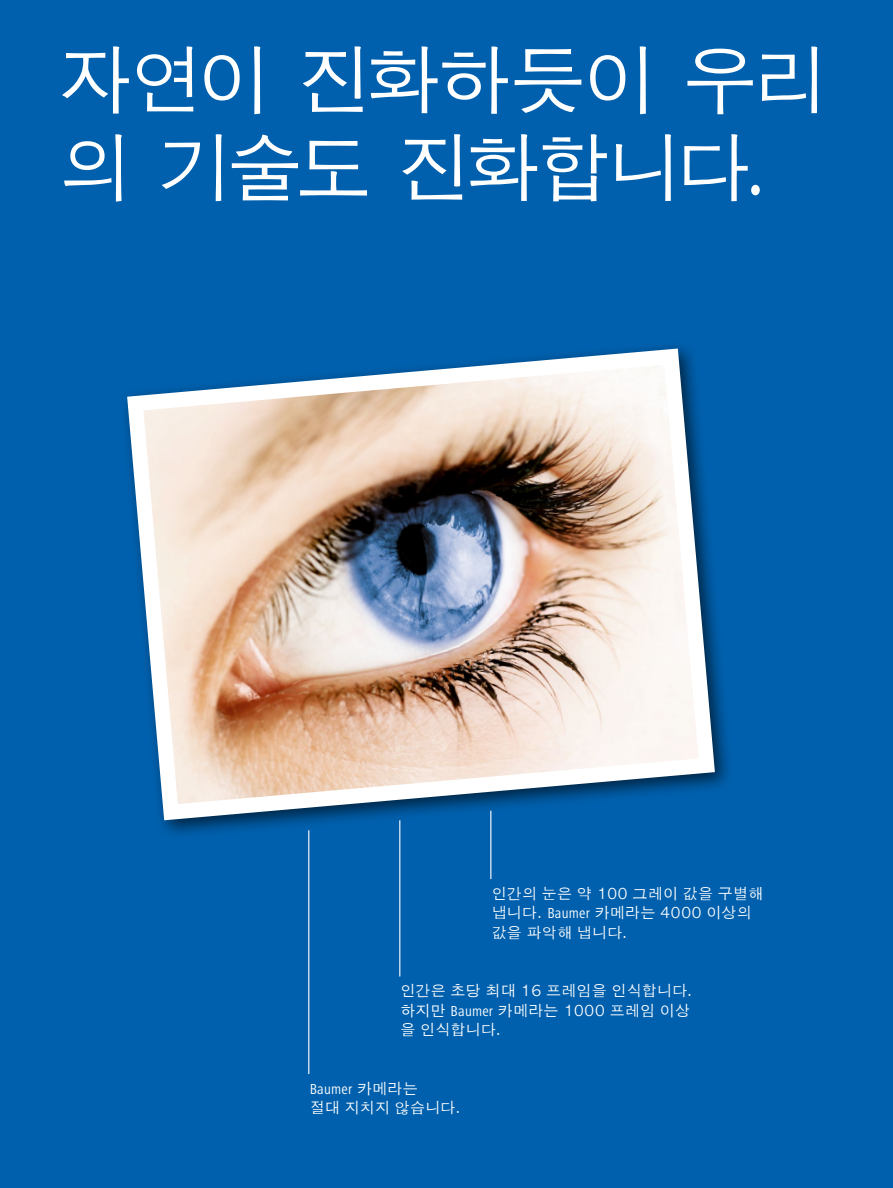
<style>
.page{position:relative;width:893px;height:1188px;background:#0060ad}
.page>*{position:absolute;margin:0;border:0;box-sizing:border-box;transform-origin:0 0}
.t1{font:75px/87.8px "Apple Gothic";letter-spacing:-.07em;color:#fff}
.t2{font:15px/19.5px "Apple Gothic";letter-spacing:.015em;color:#fff}
.t3{font:condensed 15px "Frutiger Next Pro";letter-spacing:.015em;color:#fff}
.s1{font-family:"Frutiger Next Pro";font-stretch:condensed}
.s2{font-family:"Apple Gothic";font-stretch:normal}
</style>
<div class="page">
<img style="left:125px;top:346px;width:598px;height:482px">
<hr style="left:490px;top:811px;width:1px;height:68px;background:#fff">
<hr style="left:308px;top:830px;width:1px;height:244px;background:#fff">
<hr style="left:399px;top:820px;width:1px;height:157px;background:#fff">
<h1 class="t1" style="left:58px;top:38px;width:773px">자연이 진화하듯이 우리 의 기술도 진화합니다.</h1>
<p class="t2" style="left:492px;top:884px;width:273px">인간의 눈은 약 100 그레이 값을 구별해 냅니다. <span class="s1">Baumer</span> 카메라는 4000 이상의 값을 파악해 냅니다.</p>
<p class="t2" style="left:400px;top:981px;width:294px">인간은 초당 최대 16 프레임을 인식합니다. 하지만 <span class="s1">Baumer</span> 카메라는 1000 프레임 이상 을 인식합니다.</p>
<p class="t3" style="left:310px;top:1080px;width:110px">Baumer <span class="s2">카메라는</span></p>
<p class="t2" style="left:310px;top:1098px;width:153px">절대 지치지 않습니다.</p>
</div>
